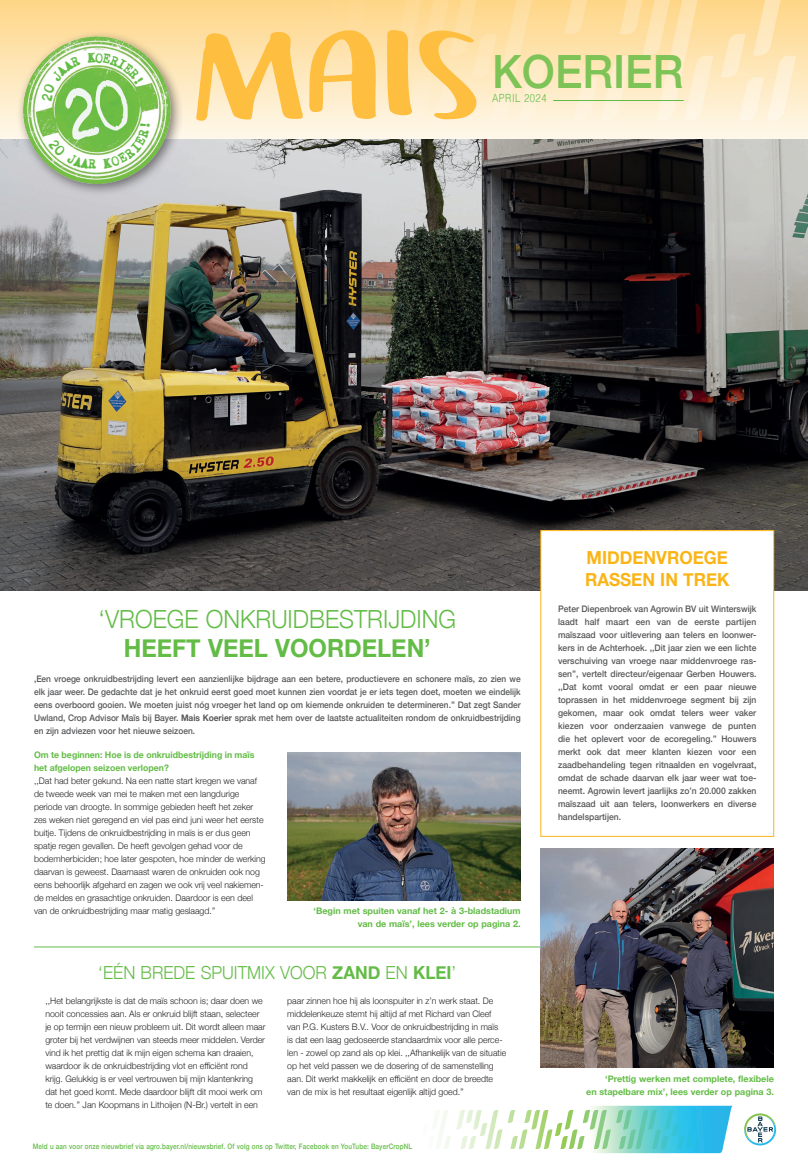
<style>
.page{position:relative;width:808px;height:1174px;background:#fff}
.page>*{position:absolute;margin:0;border:0;box-sizing:border-box;transform-origin:0 0}
.t1{font:500 45.8px "Helvetica Neue";color:#7dc356;scale:.95 1}
.t2{font:300 25px "Helvetica Neue";color:#63bc46;scale:.95 1}
.t3{font:700 25px "Helvetica Neue";color:#63bc46;scale:.95 1}
.t4{font:300 18px "Helvetica Neue";color:#63bc46;scale:.95 1}
.t5{font:700 18px/22px "Helvetica Neue";color:#fbb416;scale:.95 1}
.t6{font:300 11.3px "Helvetica";letter-spacing:.05em;color:#63bc46;scale:.84 1}
.t7{font:300 9px/13px "Helvetica Neue";color:#231f20}
.t8{font:500 9px/13px "Helvetica Neue";color:#57585a;text-align:justify;scale:.95 1}
.t9{font:500 9px/13px "Helvetica Neue";color:#57585a;text-align:justify;scale:.93 1}
.t10{font:700 9px/13px "Helvetica Neue";color:#63bc46;text-align:right}
.t11{font:500 7.5px "Helvetica Neue";letter-spacing:.02em;color:#63bc46;scale:.85 1}
.s1{font-weight:700}
</style>
<div class="page">
<hr style="left:34px;top:946px;width:576px;height:1px;background:#63bc46">
<svg style="left:436px;top:1105px;width:341px;height:48px"></svg>
<svg style="left:0;top:0;width:808px;height:139px;background:#fee9c2"></svg>
<img style="left:0;top:139px;width:808px;height:451px">
<div style="left:541px;top:530px;width:233px;height:306px;background:#fff"></div>
<div style="left:540px;top:530px;width:234px;height:306px;border:1px solid #fbb416"></div>
<svg style="left:242px;top:0;width:554px;height:121px;background:#fde4b2"></svg>
<img style="left:287px;top:753px;width:234px;height:147px">
<hr style="left:553px;top:100px;width:131px;height:1px;background:#63bc46">
<div style="left:16px;top:30px;width:168px;height:167px;background:#231f20;opacity:.6"></div>
<img style="left:15px;top:29px;width:163px;height:163px">
<svg style="left:196px;top:32px;width:107px;height:89px;background:#fed37e"></svg>
<svg style="left:387px;top:27px;width:103px;height:97px;background:#fed990"></svg>
<svg style="left:309px;top:30px;width:67px;height:89px;background:#fed179"></svg>
<img style="left:540px;top:849px;width:234px;height:218px">
<svg style="left:41px;top:53px;width:109px;height:116px"></svg>
<h1 class="t1" style="left:492px;top:35px;width:203px">KOERIER</h1>
<p class="t6" style="left:492px;top:88px;width:66px">APRIL 2024</p>
<h2 class="t2" style="left:99px;top:598px;width:378px">‘VROEGE ONKRUIDBESTRIJDING</h2>
<h2 class="t3" style="left:124px;top:628px;width:325px">HEEFT VEEL VOORDELEN’</h2>
<p class="t9" style="left:34px;top:672px;width:525px">,Een vroege onkruidbestrijding levert een aanzienlijke bijdrage aan een betere, productievere en schonere maïs, zo zien we elk jaar weer. De gedachte dat je het onkruid eerst goed moet kunnen zien voordat je er iets tegen doet, moeten we eindelijk eens overboord gooien. We moeten juist nóg vroeger het land op om kiemende onkruiden te determineren.’’ Dat zegt Sander Uwland, Crop Advisor Maïs bij Bayer. <span class="s1">Mais Koerier</span> sprak met hem over de laatste actualiteiten rondom de onkruidbestrijding en zijn adviezen voor het nieuwe seizoen.</p>
<p class="t10" style="left:34px;top:748px;width:222px;text-align:left">Om te beginnen: Hoe is de onkruidbestrijding in maïs het afgelopen seizoen verlopen?</p>
<p class="t7" style="left:34px;top:773px;width:233px">,,Dat had beter gekund. Na een natte start kregen we vanaf de tweede week van mei te maken met een langdurige periode van droogte. In sommige gebieden heeft het zeker zes weken niet geregend en viel pas eind juni weer het eerste buitje. Tijdens de onkruidbestrijding in maïs is er dus geen spatje regen gevallen. De heeft gevolgen gehad voor de bodemherbiciden; hoe later gespoten, hoe minder de werking daarvan is geweest. Daarnaast waren de onkruiden ook nog eens behoorlijk afgehard en zagen we ook vrij veel nakiemen&shy;de meldes en grasachtige onkruiden. Daardoor is een deel van de onkruidbestrijding maar matig geslaagd.’’</p>
<p class="t10" style="left:314px;top:904px;width:209px">‘Begin met spuiten vanaf het 2- à 3-bladstadium van de maïs’, lees verder op pagina 2.</p>
<h3 class="t4" style="left:98px;top:957px;width:378px">‘EÉN BREDE SPUITMIX VOOR <span class="s1">ZAND</span> EN <span class="s1">KLEI</span>’</h3>
<p class="t7" style="left:45px;top:993px;width:222px">,,Het belangrijkste is dat de maïs schoon is; daar doen we nooit concessies aan. Als er onkruid blijft staan, selecteer je op termijn een nieuw probleem uit. Dit wordt alleen maar groter bij het verdwijnen van steeds meer middelen. Verder vind ik het prettig dat ik mijn eigen schema kan draaien, waardoor ik de onkruidbestrijding vlot en efficiënt rond krijg. Gelukkig is er veel vertrouwen bij mijn klantenkring dat het goed komt. Mede daardoor blijft dit mooi werk om te doen.’’ Jan Koopmans in Lithoijen (N-Br.) vertelt in een</p>
<p class="t7" style="left:287px;top:993px;width:220px">paar zinnen hoe hij als loonspuiter in z’n werk staat. De middelenkeuze stemt hij altijd af met Richard van Cleef van P.G. Kusters B.V.. Voor de onkruidbestrijding in maïs is dat een laag gedoseerde standaardmix voor alle perce&shy;len - zowel op zand als op klei. ,,Afhankelijk van de situatie op het veld passen we de dosering of de samenstelling aan. Dit werkt makkelijk en efficiënt en door de breedte van de mix is het resultaat eigenlijk altijd goed.’’</p>
<p class="t11" style="left:33px;top:1139px;width:448px">Meld u aan voor onze nieuwbrief via agro.bayer.nl/nieuwsbrief. Of volg ons op Twitter, Facebook en YouTube: BayerCropNL</p>
<h3 class="t5" style="left:585px;top:547px;width:154px">MIDDENVROEGE<br>RASSEN IN TREK</h3>
<p class="t8" style="left:558px;top:602px;width:210px">Peter Diepenbroek van Agrowin BV uit Winterswijk laadt half maart een van de eerste partijen maïszaad voor uitlevering aan telers en loonwer&shy;kers in de Achterhoek. ,,Dit jaar zien we een lichte verschuiving van vroege naar middenvroege ras&shy;sen’’, vertelt directeur/eigenaar Gerben Houwers. ,,Dat komt vooral omdat er een paar nieuwe toprassen in het middenvroege segment bij zijn gekomen, maar ook omdat telers weer vaker kiezen voor onderzaaien vanwege de punten die het oplevert voor de ecoregeling.’’ Houwers merkt ook dat meer klanten kiezen voor een zaadbehandeling tegen ritnaalden en vogelvraat, omdat de schade daarvan elk jaar weer wat toe&shy;neemt. Agrowin levert jaarlijks zo’n 20.000 zakken maïszaad uit aan telers, loonwerkers en diverse handelspartijen.</p>
<p class="t10" style="left:586px;top:1073px;width:189px">‘Prettig werken met complete, flexibele<br>en stapelbare mix’, lees verder op pagina 3.</p>
</div>
